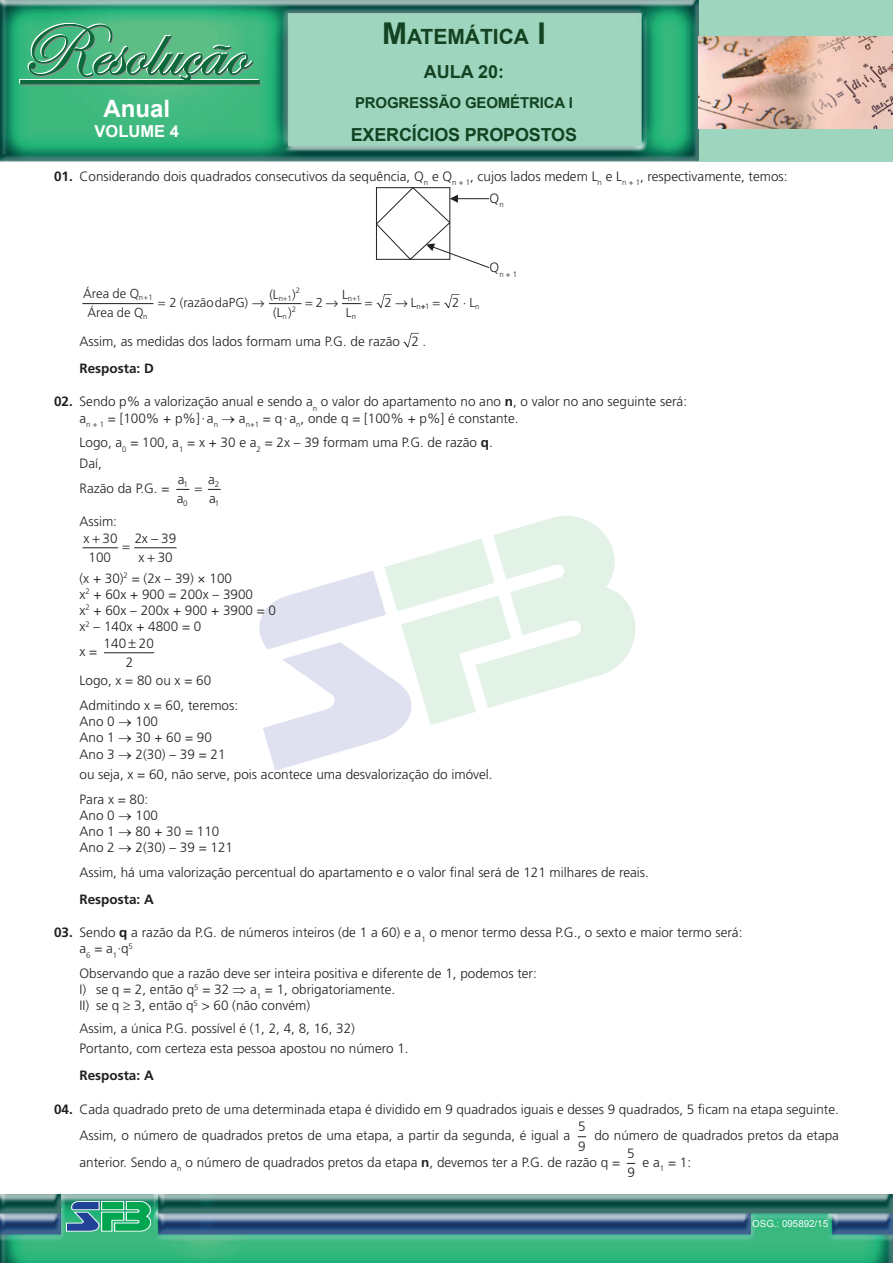
<style>
.page{position:relative;width:893px;height:1263px;background:#fff}
.page>*{position:absolute;margin:0;border:0;box-sizing:border-box;transform-origin:0 0}
.t1{font:700 24px "Arial";color:#fff}
.t2{font:700 21px "Arial";color:#144322}
.t3{font:700 18px "Arial";letter-spacing:-.01em;color:#144322}
.t4{font:700 16.5px "Arial";color:#fff}
.t5{font:700 15px "Arial";letter-spacing:-.01em;color:#144322}
.t6{font:300 13.5px/16.2px "Frutiger";color:#231f20}
.t7{font:700 13.5px "Frutiger";color:#231f20}
.t8{font:300 13.05px/18.3px "Frutiger";color:#231f20;text-align:center}
.t9{font:9.75px "Arial";color:#fff}
.t10{font:300 8.1px "Frutiger";color:#231f20}
.t11{font:300 7.8px "Frutiger";color:#231f20}
.s1{font-style:inherit}
.s2{font-size:30px}
.s3{font-weight:700}
</style>
<div class="page">
<div style="left:0;top:0;width:893px;height:162px;background:#9ed5bf"></div>
<img style="left:0;top:0;width:698px;height:162px">
<img style="left:698px;top:37px;width:195px;height:91px">
<div style="left:19px;top:79px;width:70px;height:4px;border:1px solid #fff"></div>
<svg style="left:20px;top:23px;width:240px;height:62px;background:#52aa7d"></svg>
<div style="left:224px;top:80px;width:22px;height:4px;border:1px solid #0b693a"></div>
<div style="left:246px;top:80px;width:14px;height:4px;border:1px solid #0b693a"></div>
<img style="left:0;top:1195px;width:893px;height:68px">
<svg style="left:66px;top:1201px;width:85px;height:30px;background:#39a183"></svg>
<svg style="left:259px;top:516px;width:377px;height:255px"></svg>
<svg style="left:376px;top:187px;width:114px;height:81px"></svg>
<hr style="left:82px;top:303px;width:71px;height:1px;background:#231f20">
<hr style="left:269px;top:303px;width:32px;height:1px;background:#231f20">
<svg style="left:403px;top:333px;width:16px;height:14px"></svg>
<svg style="left:176px;top:489px;width:13px;height:1px"></svg>
<svg style="left:208px;top:489px;width:13px;height:1px"></svg>
<hr style="left:82px;top:547px;width:36px;height:1px;background:#231f20">
<hr style="left:134px;top:547px;width:43px;height:1px;background:#231f20">
<hr style="left:104px;top:652px;width:50px;height:1px;background:#231f20">
<svg style="left:342px;top:294px;width:50px;height:14px"></svg>
<svg style="left:444px;top:294px;width:16px;height:14px"></svg>
<h1 class="t1" style="left:103px;top:93px;width:68px">Anual</h1>
<p class="t4" style="left:95px;top:120px;width:86px">VOLUME <span class="s1">4</span></p>
<h2 class="t2" style="left:382px;top:23px;width:165px"><span class="s2">M</span>ATEMÁTICA <span class="s2">I</span></h2>
<h3 class="t3" style="left:424px;top:59px;width:82px">AULA 20:</h3>
<p class="t5" style="left:355px;top:92px;width:219px">PROGRESSÃO GEOMÉTRICA I</p>
<h3 class="t3" style="left:351px;top:123px;width:228px">EXERCÍCIOS PROPOSTOS</h3>
<p class="t6" style="left:490px;top:165px;width:300px;line-height:22px;text-indent:-436px"><span class="s3">01.</span> Considerando dois quadrados consecutivos da sequência, Q<sub>n</sub> e Q<sub>n</sub> <sub>+</sub> <sub>1</sub>, cujos lados medem L<sub>n</sub> e L<sub>n</sub> <sub>+</sub> <sub>1</sub>, respectivamente, temos:<br>Q<sub>n</sub></p>
<p class="t8" style="left:83px;top:284px;width:62px;line-height:19px">Área de Q<br>Área de Q</p>
<p class="t8" style="left:169px;top:293px;width:97px">2 (razãodaPG) →</p>
<p class="t8" style="left:269px;top:285px;width:15px">(L<br>L</p>
<p class="t8" style="left:342px;top:285px;width:11px;text-align:left">L<br>L</p>
<p class="t8" style="left:385px;top:293px;width:33px">2→L</p>
<p class="t11" style="left:296px;top:286px;width:6px">2</p>
<p class="t8" style="left:292px;top:285px;width:5px">)</p>
<p class="t11" style="left:149px;top:293px;width:6px">1</p>
<p class="t11" style="left:287px;top:294px;width:6px">1</p>
<p class="t11" style="left:356px;top:294px;width:6px">1</p>
<p class="t11" style="left:139px;top:293px;width:6px">n</p>
<p class="t11" style="left:279px;top:294px;width:6px">n</p>
<p class="t11" style="left:348px;top:294px;width:6px">n</p>
<p class="t8" style="left:316px;top:293px;width:24px">2→</p>
<p class="t11" style="left:425px;top:302px;width:6px">1</p>
<p class="t8" style="left:452px;top:293px;width:29px">2 L<sub>n</sub></p>
<p class="t11" style="left:417px;top:302px;width:6px">n</p>
<p class="t11" style="left:292px;top:304px;width:6px">2</p>
<p class="t8" style="left:273px;top:303px;width:20px">( )</p>
<p class="t11" style="left:143px;top:312px;width:6px">n</p>
<p class="t11" style="left:283px;top:312px;width:6px">n</p>
<p class="t11" style="left:352px;top:312px;width:6px">n</p>
<p class="t11" style="left:490px;top:270px;width:29px"><sup>Q</sup>n + 1</p>
<p class="t6" style="left:79px;top:334px;width:348px">Assim, as medidas dos lados formam uma P.G. de razão 2 .</p>
<p class="t7" style="left:79px;top:360px;width:76px">Resposta: D</p>
<p class="t6" style="left:80px;top:394px;width:609px;text-indent:-26px"><span class="s3">02.</span> Sendo p% a valorização anual e sendo a<sub>n</sub> o valor do apartamento no ano <span class="s3">n</span>, o valor no ano seguinte será: a<sub>n</sub> <sub>+</sub> <sub>1</sub> = [100% + p%] · a<sub>n</sub> → a<sub>n+1</sub> = q · a<sub>n</sub>, onde q = [100% + p%] é constante.</p>
<p class="t6" style="left:80px;top:432px;width:415px;line-height:20.4px">Logo, a<sub>0</sub> = 100, a<sub>1</sub> = x + 30 e a<sub>2</sub> = 2x – 39 formam uma P.G. de razão <span class="s3">q</span>.<br>Daí,</p>
<p class="t6" style="left:80px;top:480px;width:92px">Razão da P.G. =</p>
<p class="t6" style="left:177px;top:470px;width:9px;line-height:19.4px">a a</p>
<p class="t6" style="left:208px;top:470px;width:9px;line-height:19.4px">a a</p>
<p class="t10" style="left:215px;top:479px;width:6px">2</p>
<p class="t10" style="left:215px;top:499px;width:6px">1</p>
<p class="t10" style="left:183px;top:479px;width:6px">1</p>
<p class="t10" style="left:183px;top:499px;width:6px">0</p>
<p class="t6" style="left:79px;top:513px;width:39px">Assim: x</p>
<p class="t6" style="left:88px;top:528px;width:31px;line-height:19.4px;text-indent:14px">30<br>100</p>
<p class="t6" style="left:135px;top:528px;width:43px;line-height:19.4px">2x−39 x</p>
<p class="t6" style="left:79px;top:547px;width:154px;line-height:20.7px;text-indent:78px">30<br>(x + 30)<sup>2</sup> = (2x – 39) × 100</p>
<p class="t6" style="left:80px;top:586px;width:198px">x<sup>2</sup> + 60x + 900 = 200x – 3900<br>x<sup>2</sup> + 60x – 200x + 900 + 3900 = 0 x<sup>2</sup> – 140x + 4800 = 0</p>
<p class="t6" style="left:80px;top:643px;width:19px">x =</p>
<p class="t6" style="left:103px;top:635px;width:52px">140 20</p>
<p class="t6" style="left:126px;top:654px;width:9px">2</p>
<p class="t6" style="left:79px;top:672px;width:133px">Logo, x = 80 ou x = 60</p>
<p class="t6" style="left:79px;top:697px;width:160px">Admitindo x = 60, teremos:<br>Ano 0 → 100<br>Ano 1 → 30 + 60 = 90<br>Ano 3 → 2(30) – 39 = 21</p>
<p class="t6" style="left:79px;top:762px;width:415px;line-height:24.8px">ou seja, x = 60, não serve, pois acontece uma desvalorização do imóvel.<br>Para x = 80:</p>
<p class="t6" style="left:79px;top:807px;width:155px">Ano 0 → 100<br>Ano 1 → 80 + 30 = 110<br>Ano 2 → 2(30) – 39 = 121</p>
<p class="t6" style="left:79px;top:864px;width:571px">Assim, há uma valorização percentual do apartamento e o valor final será de 121 milhares de reais.</p>
<p class="t7" style="left:79px;top:891px;width:76px">Resposta: A</p>
<p class="t6" style="left:80px;top:924px;width:664px;text-indent:-26px"><span class="s3">03.</span> Sendo <span class="s3">q</span> a razão da P.G. de números inteiros (de 1 a 60) e a<sub>1</sub> o menor termo dessa P.G., o sexto e maior termo será: a<sub>6</sub> = a<sub>1</sub>·q<sup>5</sup></p>
<p class="t6" style="left:79px;top:965px;width:459px">Observando que a razão deve ser inteira positiva e diferente de 1, podemos ter:<br>I) se q = 2, então q<sup>5</sup> = 32 ⇒ a<sub>1</sub> = 1, obrigatoriamente.<br>II) se q ≥ 3, então q<sup>5</sup> &gt; 60 (não convém)</p>
<p class="t6" style="left:79px;top:1018px;width:331px;line-height:20.4px">Assim, a única P.G. possível é (1, 2, 4, 8, 16, 32)<br>Portanto, com certeza esta pessoa apostou no número 1.</p>
<p class="t7" style="left:79px;top:1068px;width:76px">Resposta: A</p>
<p class="t6" style="left:79px;top:1095px;width:761px;line-height:26.7px;text-indent:-26px"><span class="s3">04.</span> Cada quadrado preto de uma determinada etapa é dividido em 9 quadrados iguais e desses 9 quadrados, 5 ficam na etapa seguinte.<br>Assim, o número de quadrados pretos de uma etapa, a partir da segunda, é igual a</p>
<p class="t6" style="left:578px;top:1117px;width:9px;line-height:19.4px">5<br>9</p>
<p class="t6" style="left:79px;top:1122px;width:761px;line-height:26.7px;text-indent:515px">do número de quadrados pretos da etapa anterior. Sendo a<sub>n</sub> o número de quadrados pretos da etapa <span class="s3">n</span>, devemos ter a P.G. de razão q =</p>
<p class="t6" style="left:627px;top:1144px;width:9px;line-height:19.4px">5<br>9</p>
<p class="t6" style="left:643px;top:1154px;width:50px">e a<sub>1</sub> = 1:</p>
<p class="t9" style="left:752px;top:1217px;width:77px">OSG.: 095892/15</p>
</div>
